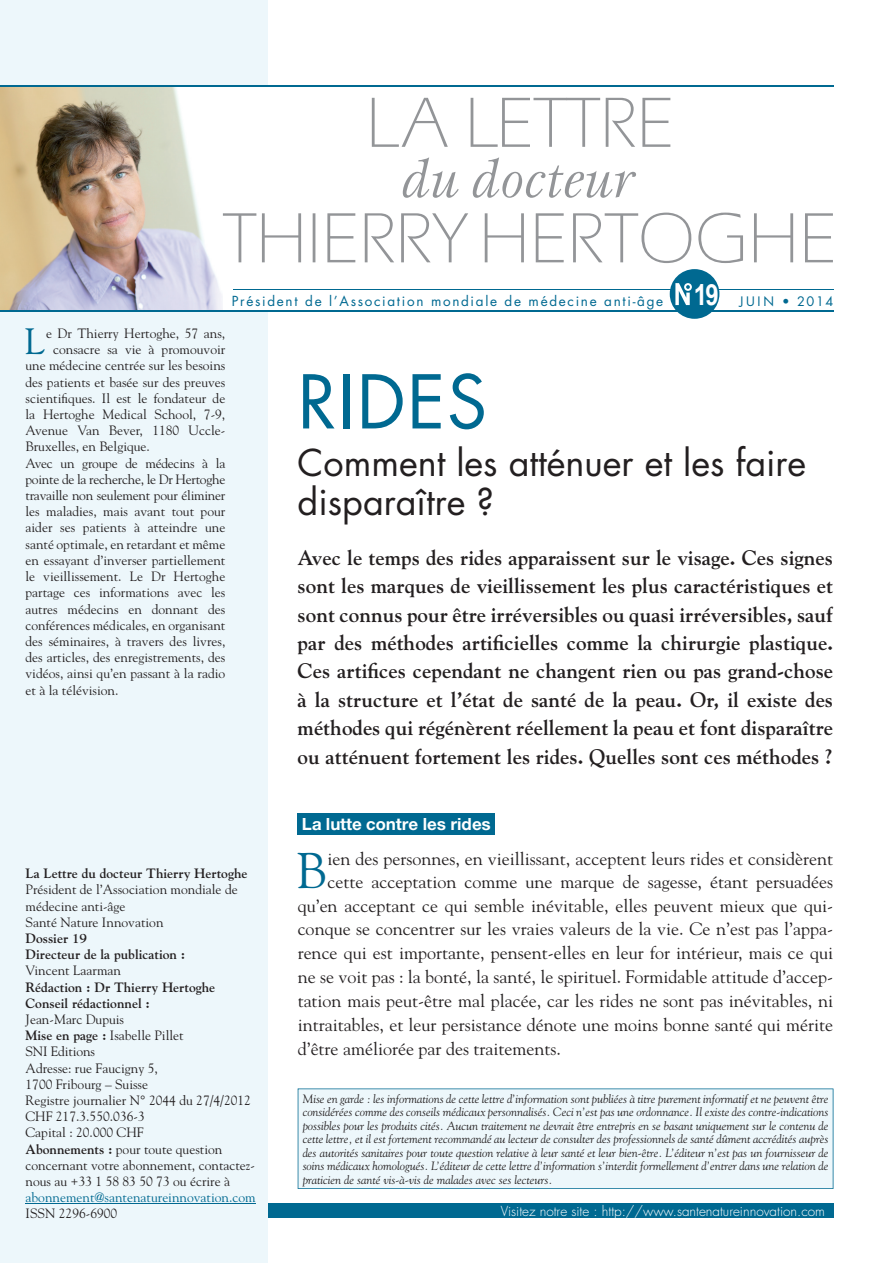
<style>
.page{position:relative;width:893px;height:1263px;background:#fff}
.page>*{position:absolute;margin:0;border:0;box-sizing:border-box;transform-origin:0 0}
.t1{font:72px "Futura";letter-spacing:.02em;color:#006991}
.t2{font:49.95px "Goudy";color:#006991}
.t3{font:36.45px "Goudy";color:#006991}
.t4{font:36px/39px "Futura";color:#231f20}
.t5{font:700 21px/28.3px "Goudy";color:#231f20;text-align:justify}
.t6{font:18px "Goudy";color:#231f20}
.t7{font:700 18px "Nimbus Sans Novus T";color:#fff}
.t8{font:13.5px/16.2px "Goudy";color:#231f20}
.t9{font:700 13.5px/16.2px "Goudy";color:#231f20}
.t10{font:13.5px "Goudy";letter-spacing:-.02em;color:#231f20}
.t11{font:300 13.5px "Futura";color:#fff}
.t12{font:13.5px "Futura";letter-spacing:.125em;color:#006991}
.t13{font:13.5px "Goudy";color:#006991}
.t14{font:12.75px "Futura";letter-spacing:.17em;color:#006991}
.t15{font:italic 12px/13.5px "Goudy";color:#231f20;text-align:justify}
.s1{font-family:"Arial Narrow";font-weight:700;font-size:29.25px;color:#fff}
.s2{font-weight:700}
</style>
<div class="page">
<div style="left:60px;top:1203px;width:773px;height:15px;background:#006991"></div>
<div style="left:0;top:311px;width:268px;height:952px;background:#edf7fb"></div>
<div style="left:0;top:0;width:268px;height:85px;background:#edf7fb"></div>
<img style="left:0;top:87px;width:222px;height:223px">
<hr style="left:0;top:310px;width:833px;height:2px;background:#006991">
<hr style="left:0;top:85px;width:833px;height:2px;background:#006991">
<hr style="left:233px;top:289px;width:600px;height:1px;background:#006991">
<svg style="left:223px;top:213px;width:610px;height:50px"></svg>
<svg style="left:403px;top:157px;width:233px;height:41px"></svg>
<svg style="left:372px;top:98px;width:298px;height:49px"></svg>
<div style="left:670px;top:269px;width:49px;height:50px;background:#006991;border-radius:50%"></div>
<svg style="left:675px;top:283px;width:17px;height:22px"></svg>
<div style="left:298px;top:813px;width:197px;height:21px;background:#006991"></div>
<div style="left:298px;top:1088px;width:535px;height:101px;background:#edf7fb"></div>
<hr style="left:26px;top:1203px;width:230px;height:1px;background:#006991">
<p class="t12" style="left:232px;top:291px;width:489px">Président de l’Association mondiale de médecine anti-âge <span class="s1">19</span></p>
<p class="t14" style="left:739px;top:292px;width:95px">JUIN • 2014</p>
<h3 class="t3" style="left:25px;top:319px;width:22px">L</h3>
<p class="t8" style="left:46px;top:325px;width:181px">e Dr Thierry Hertoghe, 57 ans,</p>
<p class="t8" style="left:53px;top:341px;width:174px">consacre sa vie à promouvoir</p>
<p class="t8" style="left:26px;top:357px;width:201px">une médecine centrée sur les besoins</p>
<p class="t8" style="left:26px;top:373px;width:201px">des patients et basée sur des preuves</p>
<p class="t8" style="left:26px;top:390px;width:201px">scientifiques. Il est le fondateur de</p>
<p class="t8" style="left:26px;top:406px;width:201px">la Hertoghe Medical School, 7-9,</p>
<p class="t8" style="left:26px;top:422px;width:201px">Avenue Van Bever, 1180 Uccle-</p>
<p class="t8" style="left:26px;top:438px;width:126px">Bruxelles, en Belgique.</p>
<p class="t10" style="left:26px;top:455px;width:201px">Avec un groupe de médecins à la</p>
<p class="t10" style="left:26px;top:471px;width:201px">pointe de la recherche, le Dr Hertoghe</p>
<p class="t10" style="left:26px;top:487px;width:201px">travaille non seulement pour éliminer</p>
<p class="t8" style="left:26px;top:503px;width:201px">les maladies, mais avant tout pour</p>
<p class="t8" style="left:26px;top:519px;width:201px">aider ses patients à atteindre une</p>
<p class="t8" style="left:26px;top:535px;width:201px">santé optimale, en retardant et même</p>
<p class="t8" style="left:26px;top:552px;width:201px">en essayant d’inverser partiellement</p>
<p class="t8" style="left:26px;top:568px;width:201px">le vieillissement. Le Dr Hertoghe</p>
<p class="t8" style="left:26px;top:584px;width:201px">partage ces informations avec les</p>
<p class="t8" style="left:26px;top:600px;width:201px">autres médecins en donnant des</p>
<p class="t8" style="left:26px;top:616px;width:201px">conférences médicales, en organisant</p>
<p class="t8" style="left:26px;top:633px;width:201px">des séminaires, à travers des livres,</p>
<p class="t8" style="left:26px;top:649px;width:201px">des articles, des enregistrements, des</p>
<p class="t8" style="left:26px;top:665px;width:201px">vidéos, ainsi qu’en passant à la radio</p>
<p class="t8" style="left:26px;top:681px;width:94px">et à la télévision.</p>
<p class="t9" style="left:26px;top:865px;width:223px">La Lettre du docteur Thierry Hertoghe</p>
<p class="t8" style="left:26px;top:881px;width:214px">Président de l’Association mondiale de médecine anti-âge<br>Santé Nature Innovation</p>
<p class="t9" style="left:26px;top:930px;width:161px">Dossier 19<br>Directeur de la publication :</p>
<p class="t8" style="left:26px;top:962px;width:97px">Vincent Laarman</p>
<p class="t9" style="left:26px;top:978px;width:191px">Rédaction : Dr Thierry Hertoghe<br>Conseil rédactionnel :</p>
<p class="t8" style="left:26px;top:1011px;width:231px">Jean-Marc Dupuis<br><span class="s2">Mise en page :</span> Isabelle Pillet<br>SNI Editions<br>Adresse: rue Faucigny 5,<br>1700 Fribourg – Suisse<br>registre journalier N° 2044 du 27/4/2012<br>CHF 217.3.550.036-3<br>Capital : 20.000 CHF<br><span class="s2">Abonnements :</span> pour toute question concernant votre abonnement, contactez&shy;nous au +33 1 58 83 50 73 ou écrire à</p>
<p class="t13" style="left:26px;top:1189px;width:232px">abonnement@santenatureinnovation.com</p>
<p class="t8" style="left:26px;top:1205px;width:93px">ISSN 2296-6900</p>
<h1 class="t1" style="left:298px;top:352px;width:191px">Rides</h1>
<h3 class="t4" style="left:298px;top:443px;width:510px">Comment les atténuer et les faire disparaître ?</h3>
<p class="t5" style="left:298px;top:543px;width:537px">Avec le temps des rides apparaissent sur le visage. Ces signes sont les marques de vieillissement les plus caractéristiques et sont connus pour être irréversibles ou quasi irréversibles, sauf par des méthodes artificielles comme la chirurgie plastique.<br>Ces artifices cependant ne changent rien ou pas grand-chose à la structure et l’état de santé de la peau. Or, il existe des méthodes qui régénèrent réellement la peau et font disparaître ou atténuent fortement les rides. Quelles sont ces méthodes ?</p>
<h3 class="t7" style="left:302px;top:814px;width:190px">La lutte contre les rides</h3>
<h2 class="t2" style="left:296px;top:839px;width:32px">B</h2>
<h3 class="t6" style="left:328px;top:848px;width:507px">ien des personnes, en vieillissant, acceptent leurs rides et considèrent</h3>
<h3 class="t6" style="left:328px;top:870px;width:507px">cette acceptation comme une marque de sagesse, étant persuadées</h3>
<h3 class="t6" style="left:298px;top:894px;width:537px">qu’en acceptant ce qui semble inévitable, elles peuvent mieux que qui-</h3>
<h3 class="t6" style="left:298px;top:918px;width:537px">conque se concentrer sur les vraies valeurs de la vie. Ce n’est pas l’appa-</h3>
<h3 class="t6" style="left:298px;top:942px;width:537px">rence qui est importante, pensent-elles en leur for intérieur, mais ce qui</h3>
<h3 class="t6" style="left:298px;top:966px;width:537px">ne se voit pas : la bonté, la santé, le spirituel. Formidable attitude d’accep-</h3>
<h3 class="t6" style="left:298px;top:990px;width:537px">tation mais peut-être mal placée, car les rides ne sont pas inévitables, ni</h3>
<h3 class="t6" style="left:298px;top:1014px;width:537px">intraitables, et leur persistance dénote une moins bonne santé qui mérite</h3>
<h3 class="t6" style="left:298px;top:1037px;width:265px">d’être améliorée par des traitements.</h3>
<p class="t15" style="left:303px;top:1092px;width:527px">Mise en garde : les informations de cette lettre d’information sont publiées à titre purement informatif et ne peuvent être considérées comme des conseils médicaux personnalisés. Ceci n’est pas une ordonnance. Il existe des contre-indications possibles pour les produits cités. Aucun traitement ne devrait être entrepris en se basant uniquement sur le contenu de cette lettre, et il est fortement recommandé au lecteur de consulter des professionnels de santé dûment accrédités auprès des autorités sanitaires pour toute question relative à leur santé et leur bien-être. L’éditeur n’est pas un fournisseur de soins médicaux homologués. L’éditeur de cette lettre d’information s’interdit formellement d’entrer dans une relation de praticien de santé vis-à-vis de malades avec ses lecteurs.</p>
<p class="t11" style="left:501px;top:1202px;width:326px">Visitez notre site : http://www.santenatureinnovation.com</p>
</div>
